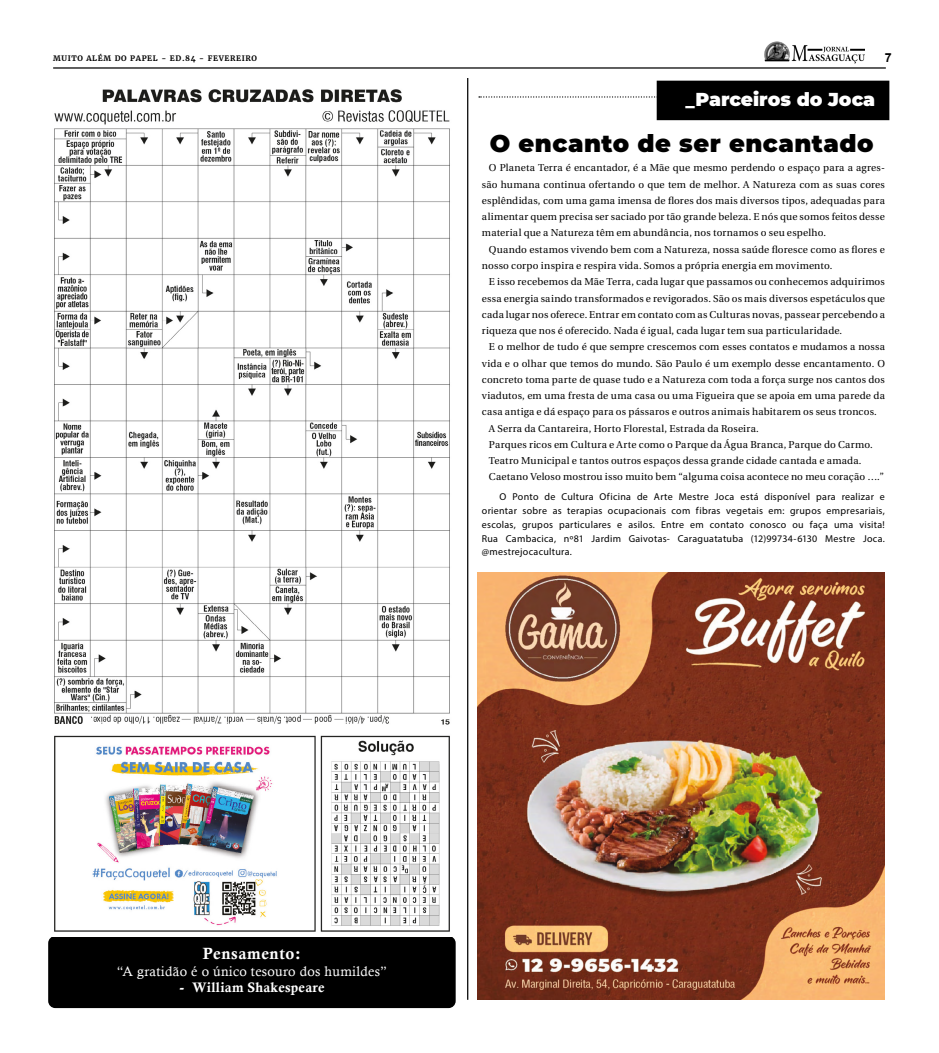
<style>
.page{position:relative;width:939px;height:1053px;background:#fff}
.page>*{position:absolute;margin:0;border:0;box-sizing:border-box;transform-origin:0 0}
.t1{font:900 24.25px "Montserrat";letter-spacing:.02em;color:#000}
.t2{font:900 18.75px "Montserrat";color:#fff}
.t3{font:16.25px "Calis MT Bol";letter-spacing:.04em;color:#fff}
.t4{font:13.75px "Calisto";letter-spacing:.02em;color:#fff}
.t5{font:13.75px "Calis MT Bol";letter-spacing:.02em;color:#fff}
.t6{font:700 12.5px "Arial";color:#000}
.t7{font:10px/16.2px "Heuristica";letter-spacing:.015em;color:#000;text-align:justify}
.t8{font:10px/13.8px "Myriad Pro";letter-spacing:.025em;color:#000;text-align:justify}
.t9{font:700 7.5px "Merriweather";letter-spacing:.08em;color:#000}
</style>
<div class="page">
<hr style="left:53px;top:67px;width:833px;height:2px;background:#000">
<img style="left:764px;top:41px;width:100px;height:23px">
<img style="left:478px;top:572px;width:407px;height:427px">
<div style="left:48px;top:935px;width:408px;height:72px;background:#000;border-radius:7px"></div>
<img style="left:52px;top:89px;width:400px;height:847px">
<hr style="left:467px;top:78px;width:1px;height:921px;background:#000">
<svg style="left:479px;top:96px;width:178px;height:2px"></svg>
<div style="left:657px;top:81px;width:232px;height:38px;background:#000"></div>
<div style="left:657px;top:81px;width:232px;height:39px;border:1px solid #000"></div>
<p class="t9" style="left:53px;top:53px;width:205px">MUITO ALÉM DO PAPEL - ED.84 - FEVEREIRO</p>
<p class="t6" style="left:885px;top:50px;width:8px">7</p>
<h2 class="t2" style="left:685px;top:85px;width:191px">_Parceiros do Joca</h2>
<h1 class="t1" style="left:490px;top:125px;width:385px">O encanto de ser encantado</h1>
<p class="t7" style="left:482px;top:160px;width:405px;text-indent:7px">O Planeta Terra é encantador, é a Mãe que mesmo perdendo o espaço para a agres&shy;são humana continua ofertando o que tem de melhor. A Natureza com as suas cores esplêndidas, com uma gama imensa de flores dos mais diversos tipos, adequadas para alimentar quem precisa ser saciado por tão grande beleza. E nós que somos feitos desse material que a Natureza têm em abundância, nos tornamos o seu espelho.</p>
<p class="t7" style="left:482px;top:241px;width:405px;text-indent:7px">Quando estamos vivendo bem com a Natureza, nossa saúde floresce como as flores e nosso corpo inspira e respira vida. Somos a própria energia em movimento.</p>
<p class="t7" style="left:482px;top:274px;width:405px;text-indent:7px">E isso recebemos da Mãe Terra, cada lugar que passamos ou conhecemos adquirimos essa energia saindo transformados e revigorados. São os mais diversos espetáculos que cada lugar nos oferece. Entrar em contato com as Culturas novas, passear percebendo a riqueza que nos é oferecido. Nada é igual, cada lugar tem sua particularidade.</p>
<p class="t7" style="left:489px;top:339px;width:397px">E o melhor de tudo é que sempre crescemos com esses contatos e mudamos a nossa</p>
<p class="t7" style="left:482px;top:355px;width:405px">vida e o olhar que temos do mundo. São Paulo é um exemplo desse encantamento. O</p>
<p class="t7" style="left:482px;top:371px;width:405px">concreto toma parte de quase tudo e a Natureza com toda a força surge nos cantos dos</p>
<p class="t7" style="left:482px;top:387px;width:405px">viadutos, em uma fresta de uma casa ou uma Figueira que se apoia em uma parede da</p>
<p class="t7" style="left:482px;top:404px;width:397px">casa antiga e dá espaço para os pássaros e outros animais habitarem os seus troncos.</p>
<p class="t7" style="left:489px;top:420px;width:271px">A Serra da Cantareira, Horto Florestal, Estrada da Roseira.</p>
<p class="t7" style="left:489px;top:436px;width:385px">Parques ricos em Cultura e Arte como o Parque da Água Branca, Parque do Carmo.</p>
<p class="t7" style="left:489px;top:452px;width:374px">Teatro Municipal e tantos outros espaços dessa grande cidade cantada e amada.</p>
<p class="t7" style="left:489px;top:469px;width:396px">Caetano Veloso mostrou isso muito bem “alguma coisa acontece no meu coração ….”</p>
<p class="t8" style="left:482px;top:490px;width:405px;text-indent:18px">O Ponto de Cultura Oficina de Arte Mestre Joca está disponível para realizar e orientar sobre as terapias ocupacionais com fibras vegetais em: grupos empresariais, escolas, grupos particulares e asilos. Entre em contato conosco ou faça uma visita!<br>Rua Cambacica, nº81 Jardim Gaivotas- Caraguatatuba (12)99734-6130 Mestre Joca. @mestrejocacultura.</p>
<h3 class="t3" style="left:203px;top:944px;width:99px">Pensamento:</h3>
<h3 class="t4" style="left:117px;top:962px;width:272px">“A gratidão é o único tesouro dos humildes”</h3>
<h3 class="t5" style="left:179px;top:979px;width:147px">- William Shakespeare</h3>
</div>
